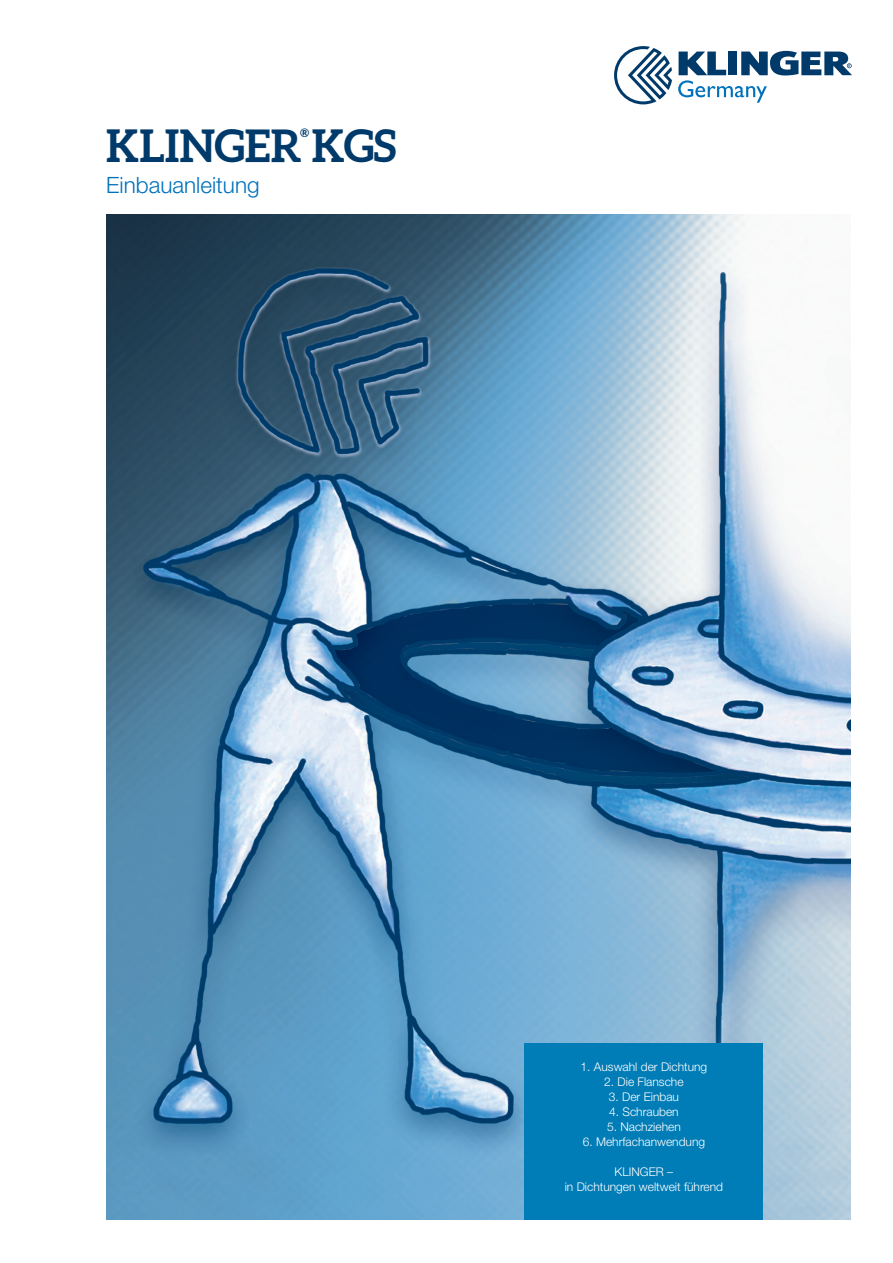
<style>
.page{position:relative;width:893px;height:1263px;background:#fff}
.page>*{position:absolute;margin:0;border:0;box-sizing:border-box;transform-origin:0 0}
.t1{font:700 45px "Aleo";color:#003a6a}
.t2{font:300 22.5px "Helvetica Neue LT Pro";color:#0072bc}
.t3{font:300 12px/15px "Helvetica Neue LT Pro";color:#fff;text-align:center}
.t4{font:700 11.7px "Aleo";color:#003a6a}
</style>
<div class="page">
<img style="left:106px;top:214px;width:744px;height:1006px">
<div style="left:524px;top:1043px;width:239px;height:177px;background:#007cb6"></div>
<svg style="left:614px;top:46px;width:58px;height:58px"></svg>
<svg style="left:678px;top:51px;width:174px;height:52px"></svg>
<h1 class="t1" style="left:106px;top:120px;width:292px">KLINGER KGS</h1>
<p class="t4" style="left:300px;top:126px;width:11px">®</p>
<h2 class="t2" style="left:106px;top:177px;width:155px">Einbauanleitung</h2>
<p class="t3" style="left:580px;top:1061px;width:128px">1. Auswahl der Dichtung</p>
<p class="t3" style="left:604px;top:1076px;width:81px">2. Die Flansche</p>
<p class="t3" style="left:609px;top:1091px;width:72px">3. Der Einbau</p>
<p class="t3" style="left:609px;top:1106px;width:71px">4. Schrauben</p>
<p class="t3" style="left:607px;top:1121px;width:75px">5. Nachziehen</p>
<p class="t3" style="left:583px;top:1136px;width:124px">6. Mehrfachanwendung</p>
<p class="t3" style="left:565px;top:1166px;width:160px">KLINGER –<br>in Dichtungen weltweit führend</p>
</div>
